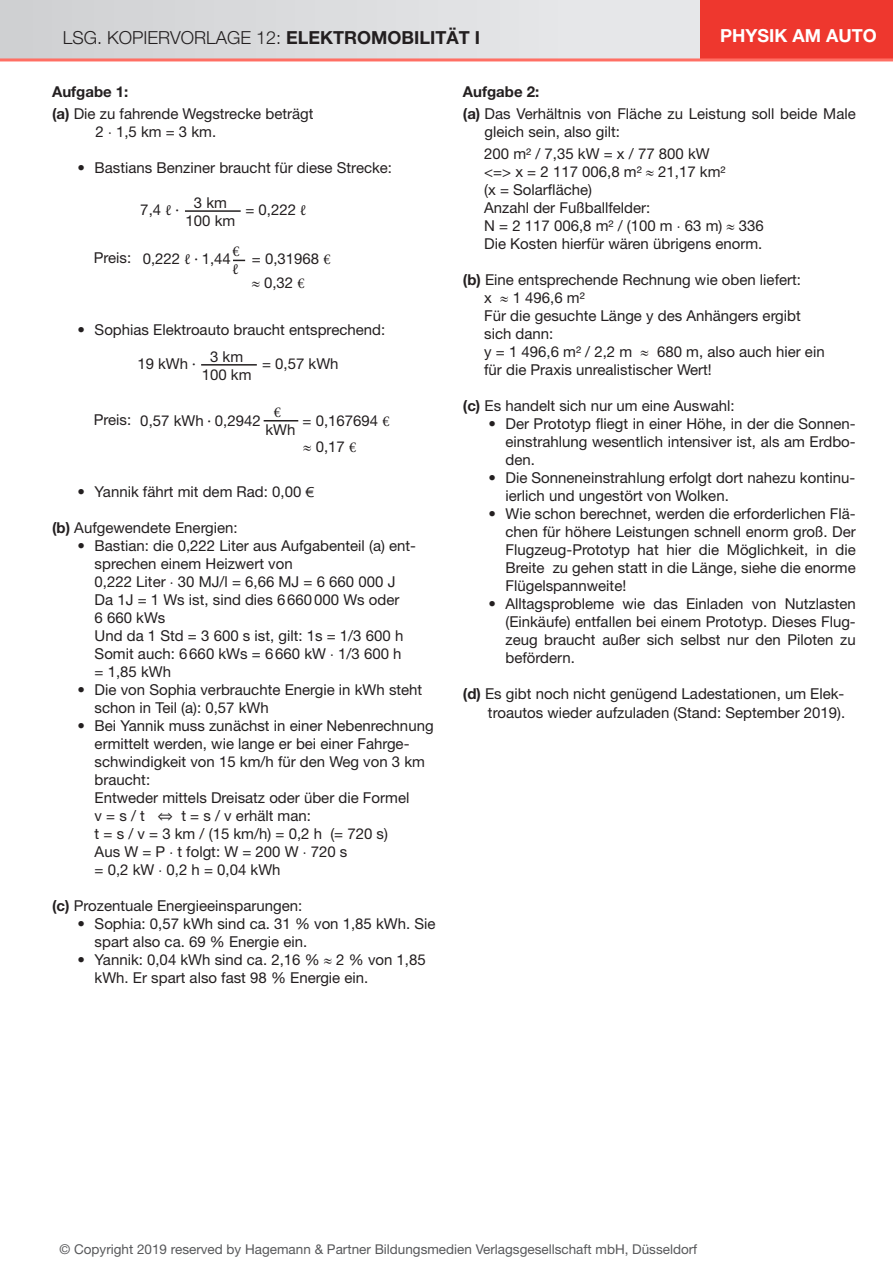
<style>
.page{position:relative;width:893px;height:1276px;background:#fff}
.page>*{position:absolute;margin:0;border:0;box-sizing:border-box;transform-origin:0 0}
.Titel{font:300 18px "Helvetica Neue";color:#231f20}
.t1{font:700 18px "Helvetica Neue";color:#fff}
.Fliesstext{font:15px/18px "Helvetica Neue";color:#231f20}
.Fliesstext-2{font:700 15px "Helvetica Neue";color:#231f20}
.Fliesstext-3{font:15px "Minion Pro";color:#231f20}
.t2{font:13.5px "Helvetica Neue";color:#57585a}
.s1{font-weight:700}
.s2{font-family:"Minion Pro"}
.s3{font-family:"Eras ITC";font-weight:500}
.s4{font-family:"Cambria Math"}
</style>
<div class="page">
<div style="left:0;top:0;width:701px;height:59px;background:#dcdddf"></div>
<div style="left:701px;top:0;width:192px;height:59px;background:#ee372e"></div>
<hr style="left:0;top:58px;width:893px;height:3px;background:#ff6f64">
<hr style="left:185px;top:210px;width:56px;height:2px;background:#231f20">
<svg style="left:233px;top:260px;width:12px;height:1px"></svg>
<hr style="left:201px;top:364px;width:56px;height:1px;background:#231f20">
<hr style="left:264px;top:420px;width:34px;height:1px;background:#231f20">
<p class="Titel" style="left:63px;top:27px;width:419px">LSG. KOPIERVORLAGE 12: <span class="s1">ELEKTROMOBILITÄT I</span></p>
<p class="t1" style="left:720px;top:24px;width:158px">PHYSIK AM AUTO</p>
<p class="t1" style="left:718px;top:36px;width:158px">PHYSIK AM AUTO</p>
<p class="Fliesstext-2" style="left:52px;top:82px;width:78px">Aufgabe 1:</p>
<p class="Fliesstext" style="left:52px;top:104px;width:263px"><span class="s1">(a)</span> Die zu fahrende Wegstrecke beträgt</p>
<p class="Fliesstext" style="left:96px;top:122px;width:122px">2 ⋅ 1,5 km = 3 km.</p>
<p class="Fliesstext" style="left:78px;top:158px;width:316px">• Bastians Benziner braucht für diese Strecke:</p>
<p class="Fliesstext" style="left:94px;top:248px;width:39px">Preis:</p>
<p class="Fliesstext" style="left:194px;top:194px;width:35px">3 km</p>
<p class="Fliesstext" style="left:186px;top:212px;width:51px">100 km</p>
<p class="Fliesstext" style="left:143px;top:250px;width:90px">0,222 <span class="s2">ℓ</span> <sup>•</sup> 1,44</p>
<p class="Fliesstext" style="left:252px;top:250px;width:80px">= 0,31968 <span class="s2">€</span></p>
<p class="Fliesstext" style="left:140px;top:200px;width:40px">7,4 <span class="s2">ℓ</span> <sup>•</sup></p>
<p class="Fliesstext" style="left:245px;top:200px;width:63px">= 0,222 <span class="s2">ℓ</span></p>
<p class="Fliesstext-3" style="left:233px;top:242px;width:9px">€</p>
<p class="Fliesstext-3" style="left:233px;top:260px;width:8px">ℓ</p>
<p class="Fliesstext" style="left:252px;top:273px;width:54px">≈ 0,32 <span class="s2">€</span></p>
<p class="Fliesstext" style="left:78px;top:320px;width:309px">• Sophias Elektroauto braucht entsprechend:</p>
<p class="Fliesstext" style="left:94px;top:410px;width:39px">Preis:</p>
<p class="Fliesstext" style="left:210px;top:347px;width:35px">3 km</p>
<p class="Fliesstext" style="left:202px;top:365px;width:51px">100 km</p>
<p class="Fliesstext" style="left:140px;top:411px;width:122px">0,57 kWh <sup>•</sup> 0,2942</p>
<p class="Fliesstext" style="left:303px;top:411px;width:89px">= 0,167694 <span class="s2">€</span></p>
<p class="Fliesstext" style="left:137px;top:354px;width:59px">19 kWh <sup>•</sup></p>
<p class="Fliesstext" style="left:262px;top:354px;width:78px">= 0,57 kWh</p>
<p class="Fliesstext-3" style="left:274px;top:402px;width:9px">€</p>
<p class="Fliesstext" style="left:265px;top:420px;width:32px">kWh</p>
<p class="Fliesstext" style="left:303px;top:437px;width:54px">≈ 0,17 <span class="s2">€</span></p>
<p class="Fliesstext" style="left:78px;top:482px;width:238px">• Yannik fährt mit dem Rad: 0,00 <span class="s3">€</span></p>
<p class="Fliesstext" style="left:52px;top:518px;width:187px"><span class="s1">(b)</span> Aufgewendete Energien:</p>
<p class="Fliesstext" style="left:95px;top:536px;width:323px;text-indent:-17px">• Bastian: die 0,222 Liter aus Aufgabenteil (a) ent&shy;sprechen einem Heizwert von<br>0,222 Liter ⋅ 30 MJ/l = 6,66 MJ = 6 660 000 J<br>Da 1J = 1 Ws ist, sind dies 6660000 Ws oder<br>6 660 kWs<br>Und da 1 Std = 3 600 s ist, gilt: 1s = 1/3 600 h<br>Somit auch: 6660 kWs = 6660 kW ⋅ 1/3 600 h<br>= 1,85 kWh</p>
<p class="Fliesstext" style="left:95px;top:680px;width:329px;text-indent:-17px">• Die von Sophia verbrauchte Energie in kWh steht schon in Teil (a): 0,57 kWh</p>
<p class="Fliesstext" style="left:95px;top:716px;width:340px;text-indent:-17px">• Bei Yannik muss zunächst in einer Nebenrechnung ermittelt werden, wie lange er bei einer Fahrge&shy;schwindigkeit von 15 km/h für den Weg von 3 km braucht:<br>Entweder mittels Dreisatz oder über die Formel<br>v = s / t <span class="s4">⇔</span> t = s / v erhält man:<br>t = s / v = 3 km / (15 km/h) = 0,2 h (= 720 s)<br>Aus W = P ⋅ t folgt: W = 200 W ⋅ 720 s<br>= 0,2 kW ⋅ 0,2 h = 0,04 kWh</p>
<p class="Fliesstext" style="left:52px;top:896px;width:252px"><span class="s1">(c)</span> Prozentuale Energieeinsparungen:</p>
<p class="Fliesstext" style="left:95px;top:914px;width:342px;text-indent:-17px">• Sophia: 0,57 kWh sind ca. 31 % von 1,85 kWh. Sie spart also ca. 69 % Energie ein.</p>
<p class="Fliesstext" style="left:95px;top:950px;width:333px;text-indent:-17px">• Yannik: 0,04 kWh sind ca. 2,16 % ≈ 2 % von 1,85 kWh. Er spart also fast 98 % Energie ein.</p>
<p class="Fliesstext-2" style="left:463px;top:82px;width:78px">Aufgabe 2:</p>
<p class="Fliesstext" style="left:485px;top:104px;width:373px;text-indent:-22px"><span class="s1">(a)</span> Das Verhältnis von Fläche zu Leistung soll beide Male gleich sein, also gilt:</p>
<p class="Fliesstext" style="left:484px;top:145px;width:227px">200 m² / 7,35 kW = x / 77 800 kW</p>
<p class="Fliesstext" style="left:484px;top:163px;width:243px">&lt;=&gt; x = 2 117 006,8 m² ≈ 21,17 km²</p>
<p class="Fliesstext" style="left:484px;top:181px;width:109px">(x = Solarfläche)</p>
<p class="Fliesstext" style="left:484px;top:199px;width:168px">Anzahl der Fußballfelder:</p>
<p class="Fliesstext" style="left:484px;top:217px;width:281px">N = 2 117 006,8 m² / (100 m ⋅ 63 m) ≈ 336</p>
<p class="Fliesstext" style="left:484px;top:235px;width:280px">Die Kosten hierfür wären übrigens enorm.</p>
<p class="Fliesstext" style="left:463px;top:271px;width:340px"><span class="s1">(b)</span> Eine entsprechende Rechnung wie oben liefert:</p>
<p class="Fliesstext" style="left:484px;top:289px;width:102px">x ≈ 1 496,6 m²</p>
<p class="Fliesstext" style="left:484px;top:307px;width:318px">Für die gesuchte Länge y des Anhängers ergibt</p>
<p class="Fliesstext" style="left:484px;top:325px;width:71px">sich dann:</p>
<p class="Fliesstext" style="left:484px;top:343px;width:342px">y = 1 496,6 m² / 2,2 m ≈ 680 m, also auch hier ein</p>
<p class="Fliesstext" style="left:484px;top:361px;width:229px">für die Praxis unrealistischer Wert!</p>
<p class="Fliesstext" style="left:463px;top:397px;width:273px"><span class="s1">(c)</span> Es handelt sich nur um eine Auswahl:</p>
<p class="Fliesstext" style="left:505px;top:415px;width:352px;text-align:justify;text-indent:-17px">• Der Prototyp fliegt in einer Höhe, in der die Sonnen&shy;einstrahlung wesentlich intensiver ist, als am Erdbo&shy;den.</p>
<p class="Fliesstext" style="left:505px;top:469px;width:351px;text-indent:-17px">• Die Sonneneinstrahlung erfolgt dort nahezu kontinu&shy;ierlich und ungestört von Wolken.</p>
<p class="Fliesstext" style="left:505px;top:505px;width:352px;text-align:justify;text-indent:-17px">• Wie schon berechnet, werden die erforderlichen Flä&shy;chen für höhere Leistungen schnell enorm groß. Der Flugzeug-Prototyp hat hier die Möglichkeit, in die Breite zu gehen statt in die Länge, siehe die enorme Flügelspannweite!</p>
<p class="Fliesstext" style="left:505px;top:595px;width:352px;text-align:justify;text-indent:-17px">• Alltagsprobleme wie das Einladen von Nutzlasten (Einkäufe) entfallen bei einem Prototyp. Dieses Flug&shy;zeug braucht außer sich selbst nur den Piloten zu befördern.</p>
<p class="Fliesstext" style="left:463px;top:685px;width:384px;text-align:right"><span class="s1">(d)</span> Es gibt noch nicht genügend Ladestationen, um Elek&shy;troautos wieder aufzuladen (Stand: September 2019).</p>
<p class="t2" style="left:60px;top:1240px;width:639px">© Copyright 2019 reserved by Hagemann &amp; Partner Bildungsmedien Verlagsgesellschaft mbH, Düsseldorf</p>
</div>
